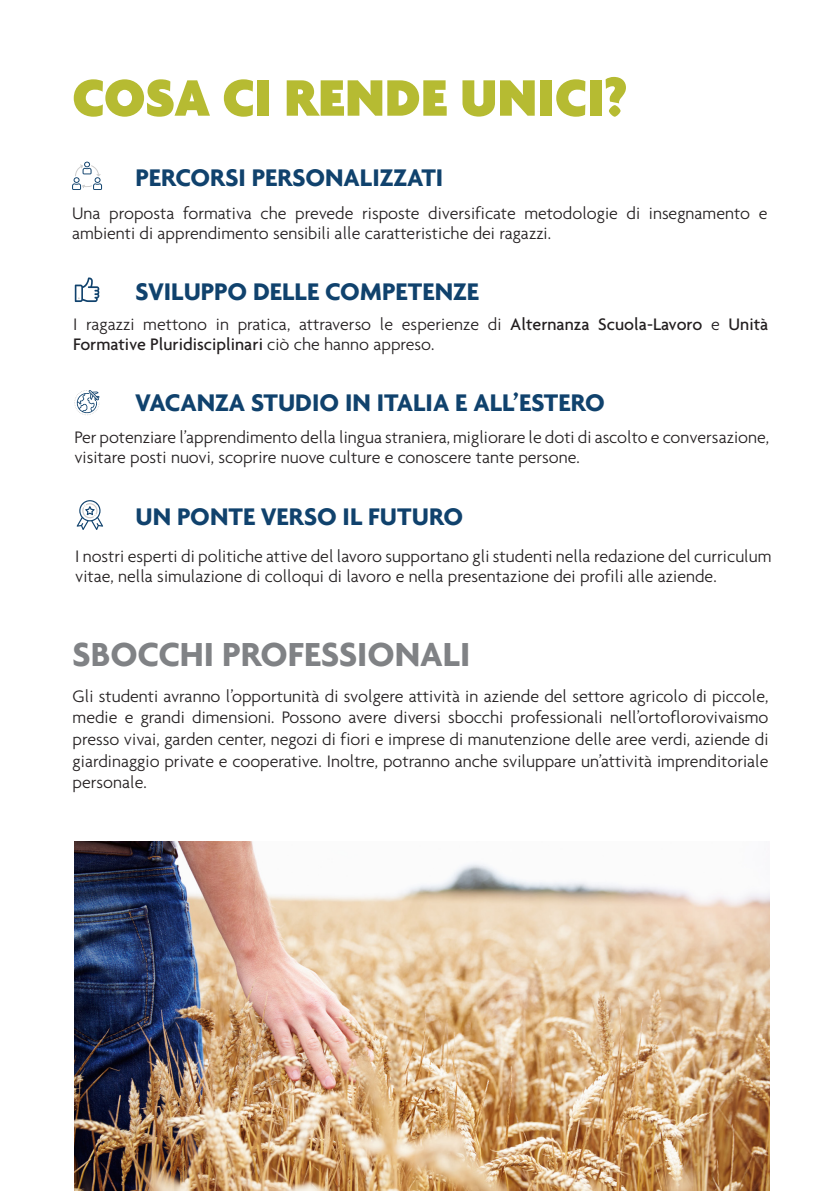
<style>
.page{position:relative;width:840px;height:1191px;background:#fff}
.page>*{position:absolute;margin:0;border:0;box-sizing:border-box;transform-origin:0 0}
.t1{font:900 55.4px "Agenda";color:#b6bb32}
.t2{font:700 36px "Agenda";color:#808285}
.t3{font:700 26px "Agenda";color:#10426d}
.t4{font:300 18px/21.6px "Agenda";color:#231f20}
.s1{font-weight:500}
</style>
<div class="page">
<svg style="left:72px;top:162px;width:30px;height:28px"></svg>
<svg style="left:75px;top:277px;width:24px;height:25px"></svg>
<svg style="left:74px;top:390px;width:26px;height:25px"></svg>
<svg style="left:77px;top:500px;width:26px;height:30px"></svg>
<img style="left:74px;top:842px;width:695px;height:349px">
<p class="t1" style="left:72px;top:64px;width:556px">COSA CI RENDE UNICI?</p>
<p class="t3" style="left:135px;top:162px;width:309px">PERCORSI PERSONALIZZATI</p>
<p class="t4" style="left:72px;top:203px;width:696px;line-height:20px">Una proposta formativa che prevede risposte diversificate metodologie di insegnamento e ambienti di apprendimento sensibili alle caratteristiche dei ragazzi.</p>
<p class="t3" style="left:135px;top:276px;width:345px">SVILUPPO DELLE COMPETENZE</p>
<p class="t4" style="left:73px;top:314px;width:696px;line-height:20px">I ragazzi mettono in pratica, attraverso le esperienze di <span class="s1">Alternanza Scuola-Lavoro</span> e <span class="s1">Unità<br>Formative Pluridisciplinari</span> ciò che hanno appreso.</p>
<p class="t3" style="left:135px;top:387px;width:470px">VACANZA STUDIO IN ITALIA E ALL’ESTERO</p>
<p class="t4" style="left:74px;top:427px;width:696px;line-height:20px">Per potenziare l’apprendimento della lingua straniera, migliorare le doti di ascolto e conversazione, visitare posti nuovi, scoprire nuove culture e conoscere tante persone.</p>
<p class="t3" style="left:135px;top:501px;width:329px">UN PONTE VERSO IL FUTURO</p>
<p class="t4" style="left:75px;top:546px;width:697px;line-height:20px">I nostri esperti di politiche attive del lavoro supportano gli studenti nella redazione del curriculum vitae, nella simulazione di colloqui di lavoro e nella presentazione dei profili alle aziende.</p>
<p class="t2" style="left:73px;top:632px;width:399px">SBOCCHI PROFESSIONALI</p>
<p class="t4" style="left:73px;top:685px;width:697px;text-align:justify">Gli studenti avranno l’opportunità di svolgere attività in aziende del settore agricolo di piccole, medie e grandi dimensioni. Possono avere diversi sbocchi professionali nell’ortoflorovivaismo presso vivai, garden center, negozi di fiori e imprese di manutenzione delle aree verdi, aziende di giardinaggio private e cooperative. Inoltre, potranno anche sviluppare un’attività imprenditoriale personale.</p>
</div>
